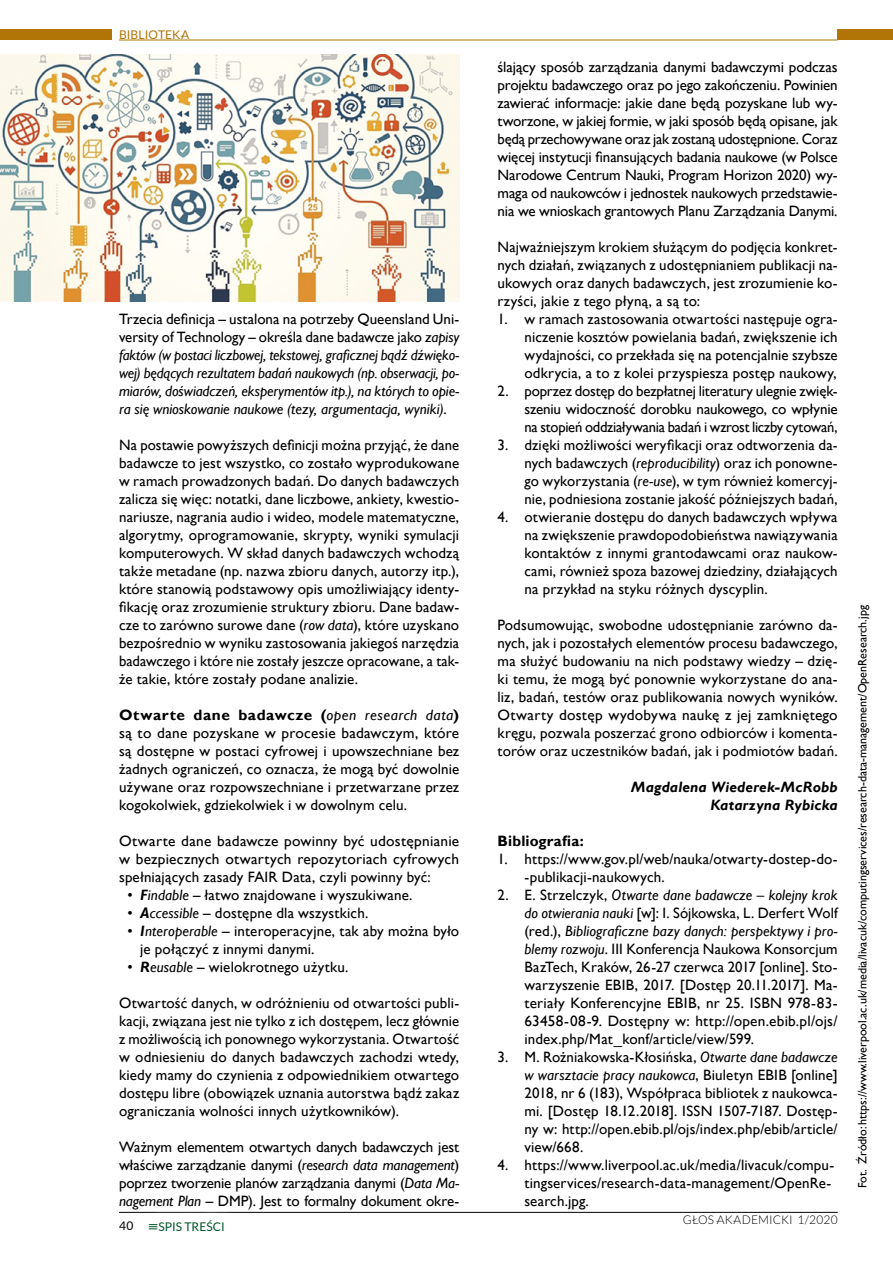
<style>
.page{position:relative;width:893px;height:1263px;background:#fff}
.page>*{position:absolute;margin:0;border:0;box-sizing:border-box;transform-origin:0 0}
.t1{font:15px/18px "Gill Sans";letter-spacing:.01em;color:#000;text-align:justify}
.t2{font:italic 15px/18px "Gill Sans";color:#000;text-align:justify}
.t3{font:italic 700 15px/18px "Gill Sans";letter-spacing:.01em;color:#000;text-align:right}
.t4{font:700 15px "Gill Sans";letter-spacing:.01em;color:#000}
.t5{font:12px "Gill Sans";color:#000}
.t6{font:300 12px "WA Tstyle";letter-spacing:.015em;color:#000}
.t7{font:12px "WA Tstyle";color:#005628}
.t8{font:12px "WA Tstyle";letter-spacing:.005em;color:#b07407}
.t9{font:12px "WA Tstyle";color:#000}
.s1{font-style:normal}
.s2{font-style:italic}
.s3{font-weight:700}
.s4{font-weight:700;font-style:italic}
</style>
<div class="page">
<hr style="left:119px;top:1212px;width:719px;height:1px;background:#000">
<div style="left:135px;top:1207px;width:102px;height:36px;background:#fff"></div>
<svg style="left:149px;top:1224px;width:8px;height:5px"></svg>
<div style="left:838px;top:29px;width:55px;height:11px;background:#b07407"></div>
<hr style="left:119px;top:40px;width:719px;height:1px;background:#b07407">
<div style="left:0;top:29px;width:112px;height:11px;background:#b07407"></div>
<img style="left:0;top:54px;width:459px;height:248px">
<p class="t8" style="left:119px;top:28px;width:72px">BIBLIOTEKA</p>
<p class="t2" style="left:119px;top:310px;width:342px"><span class="s1">Trzecia definicja – ustalona na potrzeby Queensland Uni&shy;versity of Technology – określa dane badawcze jako</span> zapisy faktów (w postaci liczbowej, tekstowej, graficznej bądź dźwięko&shy;wej) będących rezultatem badań naukowych (np. obserwacji, po&shy;miarów, doświadczeń, eksperymentów itp.), na których to opie&shy;ra się wnioskowanie naukowe (tezy, argumentacja, wyniki)<span class="s1">.</span></p>
<p class="t1" style="left:119px;top:436px;width:342px">Na postawie powyższych definicji można przyjąć, że dane badawcze to jest wszystko, co zostało wyprodukowane w ramach prowadzonych badań. Do danych badawczych zalicza się więc: notatki, dane liczbowe, ankiety, kwestio&shy;nariusze, nagrania audio i wideo, modele matematyczne, algorytmy, oprogramowanie, skrypty, wyniki symulacji komputerowych. W skład danych badawczych wchodzą także metadane (np. nazwa zbioru danych, autorzy itp.), które stanowią podstawowy opis umożliwiający identy&shy;fikację oraz zrozumienie struktury zbioru. Dane badaw&shy;cze to zarówno surowe dane (<span class="s2">row data</span>), które uzyskano bezpośrednio w wyniku zastosowania jakiegoś narzędzia badawczego i które nie zostały jeszcze opracowane, a tak&shy;że takie, które zostały podane analizie.</p>
<p class="t1" style="left:119px;top:706px;width:342px"><span class="s3">Otwarte dane badawcze (</span><span class="s2">open research data</span><span class="s3">) </span>są to dane pozyskane w procesie badawczym, które są dostępne w postaci cyfrowej i upowszechniane bez żadnych ograniczeń, co oznacza, że mogą być dowolnie używane oraz rozpowszechniane i przetwarzane przez kogokolwiek, gdziekolwiek i w dowolnym celu.</p>
<p class="t1" style="left:119px;top:832px;width:342px">Otwarte dane badawcze powinny być udostępnianie w bezpiecznych otwartych repozytoriach cyfrowych spełniających zasady FAIR Data, czyli powinny być:</p>
<p class="t1" style="left:128px;top:886px;width:286px">• <span class="s4">F</span><span class="s2">indable</span> – łatwo znajdowane i wyszukiwane.</p>
<p class="t1" style="left:128px;top:904px;width:242px">• <span class="s4">A</span><span class="s2">ccessible</span> – dostępne dla wszystkich.</p>
<p class="t1" style="left:140px;top:922px;width:320px;text-indent:-13px">• <span class="s4">I</span><span class="s2">nteroperable</span> – interoperacyjne, tak aby można było je połączyć z innymi danymi.</p>
<p class="t1" style="left:128px;top:958px;width:222px">• <span class="s4">R</span><span class="s2">eusable</span> – wielokrotnego użytku.</p>
<p class="t1" style="left:119px;top:994px;width:342px">Otwartość danych, w odróżnieniu od otwartości publi&shy;kacji, związana jest nie tylko z ich dostępem, lecz głównie z możliwością ich ponownego wykorzystania. Otwartość w odniesieniu do danych badawczych zachodzi wtedy, kiedy mamy do czynienia z odpowiednikiem otwartego dostępu libre (obowiązek uznania autorstwa bądź zakaz ograniczania wolności innych użytkowników).</p>
<p class="t1" style="left:119px;top:1138px;width:342px">Ważnym elementem otwartych danych badawczych jest właściwe zarządzanie danymi (<span class="s2">research data management</span>) poprzez tworzenie planów zarządzania danymi (<span class="s2">Data Ma&shy;nagement Plan</span> – DMP). Jest to formalny dokument okre-</p>
<p class="t9" style="left:119px;top:1219px;width:16px">40</p>
<p class="t7" style="left:159px;top:1219px;width:68px">SPIS TREŚCI</p>
<p class="t1" style="left:497px;top:58px;width:342px">ślający sposób zarządzania danymi badawczymi podczas projektu badawczego oraz po jego zakończeniu. Powinien zawierać informacje: jakie dane będą pozyskane lub wy&shy;tworzone, w jakiej formie, w jaki sposób będą opisane, jak będą przechowywane oraz jak zostaną udostępnione. Coraz więcej instytucji finansujących badania naukowe (w Polsce Narodowe Centrum Nauki, Program Horizon 2020) wy&shy;maga od naukowców i jednostek naukowych przedstawie&shy;nia we wnioskach grantowych Planu Zarządzania Danymi.</p>
<p class="t1" style="left:497px;top:238px;width:342px">Najważniejszym krokiem służącym do podjęcia konkret&shy;nych działań, związanych z udostępnianiem publikacji na&shy;ukowych oraz danych badawczych, jest zrozumienie ko&shy;rzyści, jakie z tego płyną, a są to:</p>
<p class="t1" style="left:524px;top:310px;width:315px;text-indent:-27px">1. w ramach zastosowania otwartości następuje ogra&shy;niczenie kosztów powielania badań, zwiększenie ich wydajności, co przekłada się na potencjalnie szybsze odkrycia, a to z kolei przyspiesza postęp naukowy,</p>
<p class="t1" style="left:524px;top:382px;width:315px;text-indent:-27px">2. poprzez dostęp do bezpłatnej literatury ulegnie zwięk&shy;szeniu widoczność dorobku naukowego, co wpłynie na stopień oddziaływania badań i wzrost liczby cytowań,</p>
<p class="t1" style="left:524px;top:436px;width:315px;text-indent:-27px">3. dzięki możliwości weryfikacji oraz odtworzenia da&shy;nych badawczych (<span class="s2">reproducibility</span>) oraz ich ponowne&shy;go wykorzystania (<span class="s2">re-use</span>), w tym również komercyj&shy;nie, podniesiona zostanie jakość późniejszych badań,</p>
<p class="t1" style="left:524px;top:508px;width:315px;text-indent:-27px">4. otwieranie dostępu do danych badawczych wpływa na zwiększenie prawdopodobieństwa nawiązywania kontaktów z innymi grantodawcami oraz naukow&shy;cami, również spoza bazowej dziedziny, działających na przykład na styku różnych dyscyplin.</p>
<p class="t1" style="left:497px;top:616px;width:342px">Podsumowując, swobodne udostępnianie zarówno da&shy;nych, jak i pozostałych elementów procesu badawczego, ma służyć budowaniu na nich podstawy wiedzy – dzię&shy;ki temu, że mogą być ponownie wykorzystane do ana&shy;liz, badań, testów oraz publikowania nowych wyników.<br>Otwarty dostęp wydobywa naukę z jej zamkniętego kręgu, pozwala poszerzać grono odbiorców i komenta&shy;torów oraz uczestników badań, jak i podmiotów badań.</p>
<p class="t3" style="left:631px;top:778px;width:208px">Magdalena Wiederek-McRobb<br>Katarzyna Rybicka</p>
<p class="t4" style="left:497px;top:832px;width:88px">Bibliografia:</p>
<p class="t1" style="left:524px;top:850px;width:315px;text-indent:-27px">1. https://www.gov.pl/web/nauka/otwarty-dostep-do--publikacji-naukowych.</p>
<p class="t1" style="left:524px;top:886px;width:315px;text-indent:-27px">2. E. Strzelczyk, <span class="s2">Otwarte dane badawcze – kolejny krok do otwierania nauki</span> [w]: I. Sójkowska, L. Derfert Wolf (red.), <span class="s2">Bibliograficzne bazy danych: perspektywy i pro&shy;blemy rozwoju</span>. III Konferencja Naukowa Konsorcjum BazTech, Kraków, 26-27 czerwca 2017 [online]. Sto&shy;warzyszenie EBIB, 2017. [Dostęp 20.11.2017]. Ma&shy;teriały Konferencyjne EBIB, nr 25. ISBN 978-83- 63458-08-9. Dostępny w: http://open.ebib.pl/ojs/ index.php/Mat_konf/article/view/599.</p>
<p class="t1" style="left:524px;top:1048px;width:315px;text-indent:-27px">3. M. Rożniakowska-Kłosińska, <span class="s2">Otwarte dane badawcze w warsztacie pracy naukowca</span>, Biuletyn EBIB [online] 2018, nr 6 (183), Współpraca bibliotek z naukowca&shy;mi. [Dostęp 18.12.2018]. ISSN 1507-7187. Dostęp&shy;ny w: http://open.ebib.pl/ojs/index.php/ebib/article/ view/668.</p>
<p class="t1" style="left:524px;top:1156px;width:311px;text-align:left;text-indent:-27px">4. https://www.liverpool.ac.uk/media/livacuk/compu&shy;tingservices/research-data-management/OpenRe&shy;search.jpg.</p>
<p class="t6" style="left:683px;top:1213px;width:156px">GŁOS AKADEMICKI 1/2020</p>
<p class="t5" style="left:855px;top:1188px;width:584px;rotate:-90deg">Fot. Źródło: https://www.liverpool.ac.uk/media/livacuk/computingservices/research-data-management/OpenResearch.jpg</p>
</div>
